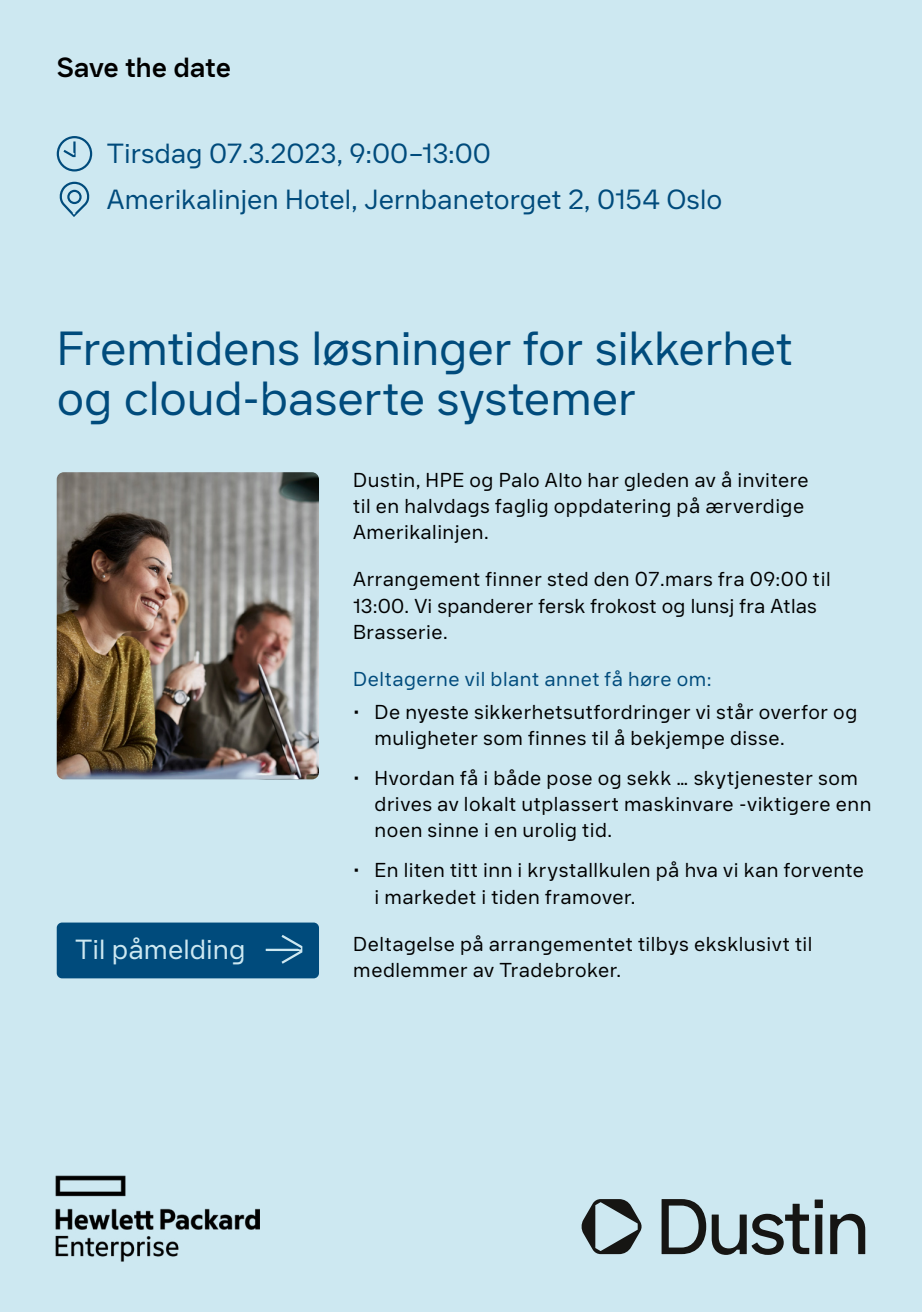
<style>
.page{position:relative;width:922px;height:1312px;background:#fff}
.page>*{position:absolute;margin:0;border:0;box-sizing:border-box;transform-origin:0 0}
.t1{font:47.5px/50px "Dustin Sans";letter-spacing:-.005em;color:#004b7c}
.t2{font:27.5px/45.5px "Dustin Sans";color:#004b7c}
.t3{font:27.5px "Dustin Sans";color:#cde8f1}
.t4{font:700 27.5px "Dustin Sans";color:#000}
.t5{font:20px/26px "Dustin Sans";letter-spacing:.025em;color:#000}
.t6{font:20px "Dustin Sans";letter-spacing:.025em;color:#004b7c}
</style>
<div class="page">
<div style="left:0;top:0;width:921px;height:1311px;background:#cde8f1"></div>
<img style="left:56px;top:1175px;width:204px;height:85px">
<svg style="left:661px;top:1199px;width:204px;height:55px"></svg>
<svg style="left:581px;top:1199px;width:60px;height:54px"></svg>
<div style="left:57px;top:922px;width:262px;height:56px;background:#004b7c;border-radius:5px"></div>
<svg style="left:266px;top:935px;width:36px;height:28px"></svg>
<img style="left:57px;top:472px;width:262px;height:307px">
<svg style="left:59px;top:182px;width:31px;height:35px"></svg>
<svg style="left:57px;top:136px;width:35px;height:35px"></svg>
<h2 class="t4" style="left:57px;top:49px;width:176px">Save the date</h2>
<h2 class="t2" style="left:107px;top:131px;width:617px">Tirsdag 07.3.2023, 9:00–13:00<br>Amerikalinjen Hotel, Jernbanetorget 2, 0154 Oslo</h2>
<h1 class="t1" style="left:57px;top:323px;width:737px">Fremtidens løsninger for sikkerhet og cloud-baserte systemer</h1>
<h2 class="t3" style="left:75px;top:931px;width:172px">Til påmelding</h2>
<p class="t5" style="left:353px;top:467px;width:457px">Dustin, HPE og Palo Alto har gleden av å invitere til en halvdags faglig oppdatering på ærverdige<br>Amerikalinjen.</p>
<p class="t5" style="left:353px;top:566px;width:478px">Arrangement finner sted den 07.mars fra 09:00 til<br>13:00. Vi spanderer fersk frokost og lunsj fra Atlas<br>Brasserie.</p>
<p class="t6" style="left:353px;top:666px;width:360px">Deltagerne vil blant annet få høre om:</p>
<p class="t5" style="left:374px;top:699px;width:484px;text-indent:-21px">• De nyeste sikkerhetsutfordringer vi står overfor og muligheter som finnes til å bekjempe disse.</p>
<p class="t5" style="left:374px;top:765px;width:498px;text-indent:-21px">• Hvordan få i både pose og sekk … skytjenester som drives av lokalt utplassert maskinvare -viktigere enn noen sinne i en urolig tid.</p>
<p class="t5" style="left:374px;top:857px;width:491px;text-indent:-21px">• En liten titt inn i krystallkulen på hva vi kan forvente i markedet i tiden framover.</p>
<p class="t5" style="left:353px;top:930px;width:460px">Deltagelse på arrangementet tilbys eksklusivt til medlemmer av Tradebroker.</p>
</div>
